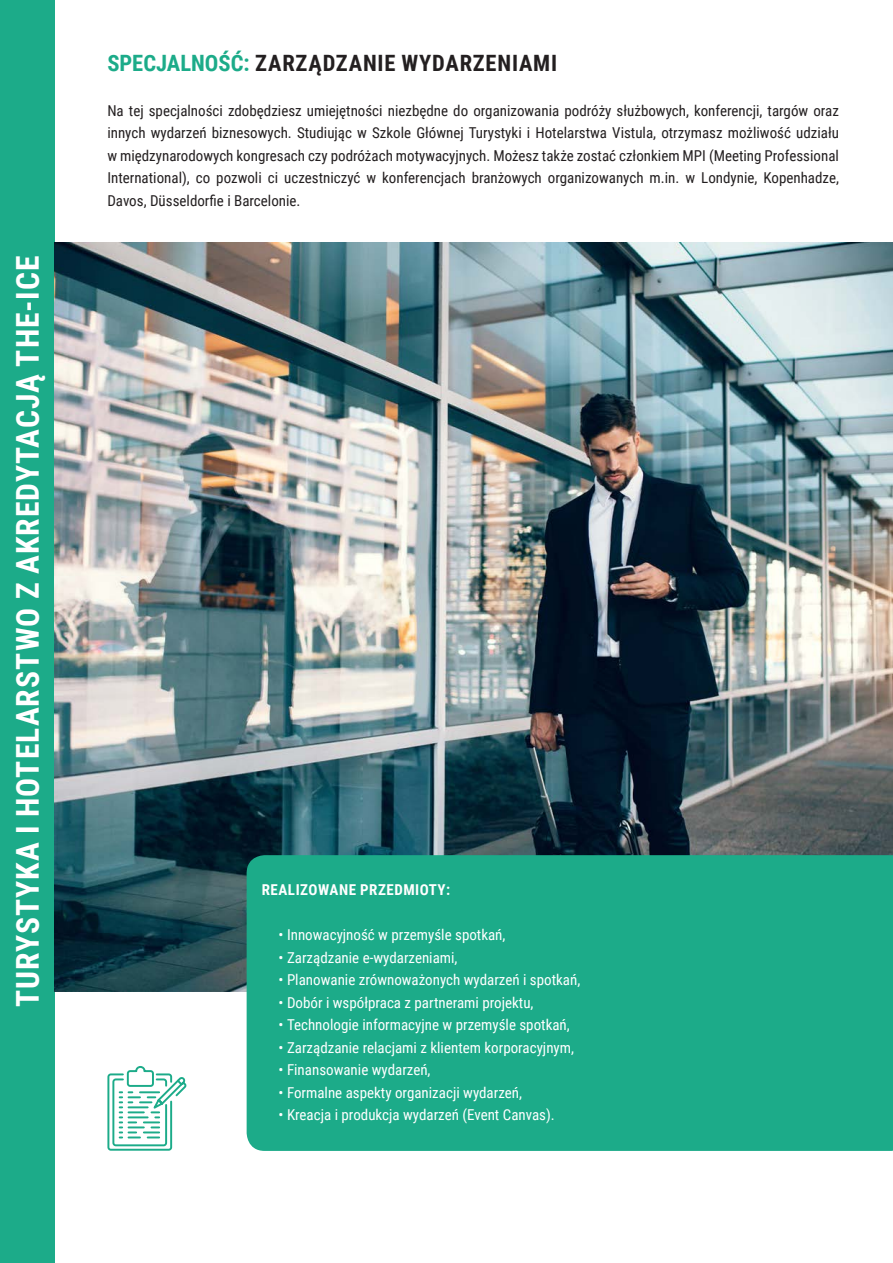
<style>
.page{position:relative;width:893px;height:1263px;background:#fff}
.page>*{position:absolute;margin:0;border:0;box-sizing:border-box;transform-origin:0 0}
.t1{font:700 31.5px "Roboto Condensed";letter-spacing:.035em;color:#fff}
.t2{font:700 22.5px "Roboto Condensed";letter-spacing:.035em;color:#231f20}
.t3{font:15px/22.5px "Roboto Condensed";color:#231f20;text-align:justify}
.t4{font:15px "Roboto Condensed";color:#fff}
.t5{font:700 15px "Roboto Condensed";letter-spacing:.035em;color:#fff}
.s1{color:#1cab89}
</style>
<div class="page">
<div style="left:0;top:0;width:54px;height:1263px;background:#1cab89"></div>
<img style="left:54px;top:242px;width:839px;height:750px">
<div style="left:247px;top:855px;width:646px;height:296px;background:#1cab89"></div>
<svg style="left:107px;top:1066px;width:80px;height:85px"></svg>
<p class="t1" style="left:6px;top:1007px;width:753px;rotate:-90deg">TURYSTYKA I HOTELARSTWO Z AKREDYTACJĄ THE-ICE</p>
<p class="t2" style="left:107px;top:47px;width:451px"><span class="s1">SPECJALNOŚĆ:</span> ZARZĄDZANIE WYDARZENIAMI</p>
<p class="t3" style="left:107px;top:99px;width:733px">Na tej specjalności zdobędziesz umiejętności niezbędne do organizowania podróży służbowych, konferencji, targów oraz innych wydarzeń biznesowych. Studiując w Szkole Głównej Turystyki i Hotelarstwa Vistula, otrzymasz możliwość udziału w międzynarodowych kongresach czy podróżach motywacyjnych. Możesz także zostać członkiem MPI (Meeting Professional International), co pozwoli ci uczestniczyć w konferencjach branżowych organizowanych m.in. w Londynie, Kopenhadze, Davos, Düsseldorfie i Barcelonie.</p>
<p class="t5" style="left:262px;top:879px;width:190px">REALIZOWANE PRZEDMIOTY:</p>
<p class="t4" style="left:278px;top:924px;width:228px">• Innowacyjność w przemyśle spotkań,</p>
<p class="t4" style="left:278px;top:947px;width:181px">• Zarządzanie e-wydarzeniami,</p>
<p class="t4" style="left:278px;top:969px;width:303px">• Planowanie zrównoważonych wydarzeń i spotkań,</p>
<p class="t4" style="left:278px;top:992px;width:256px">• Dobór i współpraca z partnerami projektu,</p>
<p class="t4" style="left:278px;top:1014px;width:293px">• Technologie informacyjne w przemyśle spotkań,</p>
<p class="t4" style="left:278px;top:1037px;width:297px">• Zarządzanie relacjami z klientem korporacyjnym,</p>
<p class="t4" style="left:278px;top:1059px;width:154px">• Finansowanie wydarzeń,</p>
<p class="t4" style="left:278px;top:1082px;width:245px">• Formalne aspekty organizacji wydarzeń,</p>
<p class="t4" style="left:278px;top:1104px;width:278px">• Kreacja i produkcja wydarzeń (Event Canvas).</p>
</div>
